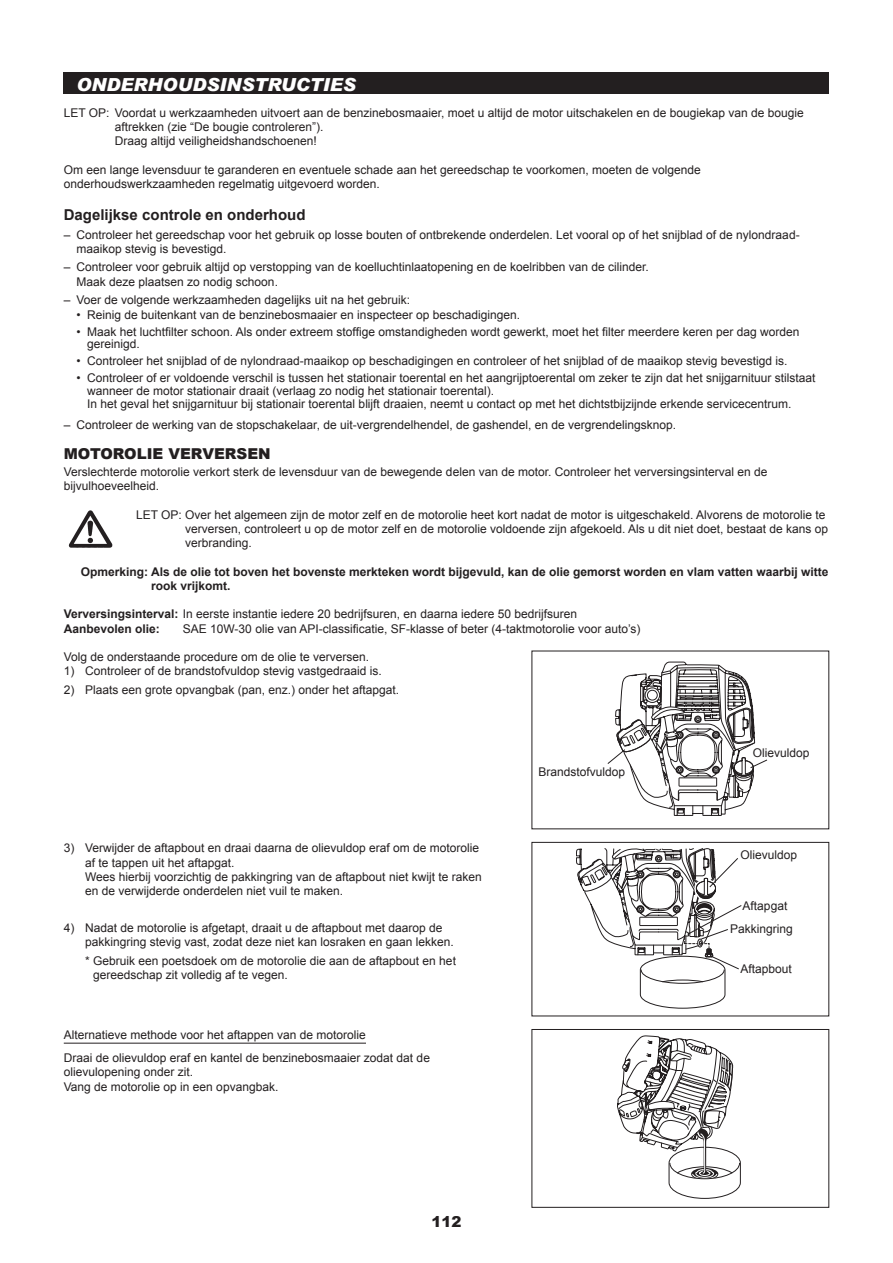
<style>
.page{position:relative;width:893px;height:1263px;background:#fff}
.page>*{position:absolute;margin:0;border:0;box-sizing:border-box;transform-origin:0 0}
.t1{font:italic 900 18px "Arial";color:#fff}
.t2{font:700 15px "Arial";color:#231f20}
.t3{font:900 15px "Arial";color:#231f20}
.t4{font:12px/14.2px "Arial";color:#231f20}
.t5{font:700 12px/14.2px "Arial";color:#231f20}
.s1{font-weight:700}
</style>
<div class="page">
<div style="left:64px;top:72px;width:765px;height:22px;background:#231f20"></div>
<img style="left:68px;top:510px;width:45px;height:38px">
<svg style="left:607px;top:661px;width:161px;height:155px"></svg>
<div style="left:531px;top:842px;width:298px;height:174px;border:1px solid #231f20"></div>
<svg style="left:617px;top:1036px;width:124px;height:163px"></svg>
<div style="left:531px;top:1029px;width:298px;height:179px;border:1px solid #231f20"></div>
<hr style="left:64px;top:1043px;width:302px;height:1px;background:#231f20">
<svg style="left:576px;top:848px;width:166px;height:161px"></svg>
<h1 class="t1" style="left:77px;top:73px;width:281px">ONDERHOUDSINSTRUCTIES</h1>
<p class="t4" style="left:115px;top:105px;width:691px;text-indent:-51px">LET OP: Voordat u werkzaamheden uitvoert aan de benzinebosmaaier, moet u altijd de motor uitschakelen en de bougiekap van de bougie aftrekken (zie “De bougie controleren”).<br>Draag altijd veiligheidshandschoenen!</p>
<p class="t4" style="left:64px;top:162px;width:639px">Om een lange levensduur te garanderen en eventuele schade aan het gereedschap te voorkomen, moeten de volgende onderhoudswerkzaamheden regelmatig uitgevoerd worden.</p>
<p class="t2" style="left:64px;top:205px;width:243px">Dagelijkse controle en onderhoud</p>
<p class="t4" style="left:77px;top:227px;width:725px;text-indent:-13px">– Controleer het gereedschap voor het gebruik op losse bouten of ontbrekende onderdelen. Let vooral op of het snijblad of de nylondraad&shy;maaikop stevig is bevestigd.</p>
<p class="t4" style="left:77px;top:260px;width:574px;text-indent:-13px">– Controleer voor gebruik altijd op verstopping van de koelluchtinlaatopening en de koelribben van de cilinder.<br>Maak deze plaatsen zo nodig schoon.</p>
<p class="t4" style="left:64px;top:293px;width:348px">– Voer de volgende werkzaamheden dagelijks uit na het gebruik:</p>
<p class="t4" style="left:77px;top:307px;width:445px">• Reinig de buitenkant van de benzinebosmaaier en inspecteer op beschadigingen.</p>
<p class="t4" style="left:87px;top:325px;width:714px;line-height:12.8px;text-indent:-11px">• Maak het luchtfilter schoon. Als onder extreem stoffige omstandigheden wordt gewerkt, moet het filter meerdere keren per dag worden gereinigd.</p>
<p class="t4" style="left:77px;top:354px;width:712px">• Controleer het snijblad of de nylondraad-maaikop op beschadigingen en controleer of het snijblad of de maaikop stevig bevestigd is.</p>
<p class="t4" style="left:87px;top:372px;width:730px;line-height:12.8px;text-indent:-11px">• Controleer of er voldoende verschil is tussen het stationair toerental en het aangrijptoerental om zeker te zijn dat het snijgarnituur stilstaat wanneer de motor stationair draait (verlaag zo nodig het stationair toerental).<br>In het geval het snijgarnituur bij stationair toerental blijft draaien, neemt u contact op met het dichtstbijzijnde erkende servicecentrum.</p>
<p class="t4" style="left:64px;top:418px;width:614px">– Controleer de werking van de stopschakelaar, de uit-vergrendelhendel, de gashendel, en de vergrendelingsknop.</p>
<p class="t3" style="left:64px;top:443px;width:208px">MOTOROLIE VERVERSEN</p>
<p class="t4" style="left:64px;top:464px;width:705px">Verslechterde motorolie verkort sterk de levensduur van de bewegende delen van de motor. Controleer het verversingsinterval en de bijvulhoeveelheid.</p>
<p class="t4" style="left:185px;top:507px;width:645px;text-indent:-49px">LET OP: Over het algemeen zijn de motor zelf en de motorolie heet kort nadat de motor is uitgeschakeld. Alvorens de motorolie te verversen, controleert u op de motor zelf en de motorolie voldoende zijn afgekoeld. Als u dit niet doet, bestaat de kans op verbranding.</p>
<p class="t5" style="left:151px;top:565px;width:679px;text-indent:-70px">Opmerking: Als de olie tot boven het bovenste merkteken wordt bijgevuld, kan de olie gemorst worden en vlam vatten waarbij witte rook vrijkomt.</p>
<p class="t4" style="left:64px;top:607px;width:515px"><span class="s1">Verversingsinterval:</span> In eerste instantie iedere 20 bedrijfsuren, en daarna iedere 50 bedrijfsuren<br><span class="s1">Aanbevolen olie:</span></p>
<p class="t4" style="left:183px;top:621px;width:459px">SAE 10W-30 olie van API-classificatie, SF-klasse of beter (4-taktmotorolie voor auto’s)</p>
<p class="t4" style="left:64px;top:650px;width:307px">Volg de onderstaande procedure om de olie te verversen.</p>
<p class="t4" style="left:64px;top:664px;width:320px">1) Controleer of de brandstofvuldop stevig vastgedraaid is.</p>
<p class="t4" style="left:64px;top:682px;width:337px">2) Plaats een grote opvangbak (pan, enz.) onder het aftapgat.</p>
<p class="t4" style="left:539px;top:764px;width:88px">Brandstofvuldop</p>
<p class="t4" style="left:753px;top:745px;width:58px">Olievuldop</p>
<p class="t4" style="left:85px;top:841px;width:398px;text-indent:-21px">3) Verwijder de aftapbout en draai daarna de olievuldop eraf om de motorolie af te tappen uit het aftapgat.<br>Wees hierbij voorzichtig de pakkingring van de aftapbout niet kwijt te raken en de verwijderde onderdelen niet vuil te maken.</p>
<p class="t4" style="left:85px;top:921px;width:370px;text-indent:-21px">4) Nadat de motorolie is afgetapt, draait u de aftapbout met daarop de pakkingring stevig vast, zodat deze niet kan losraken en gaan lekken.</p>
<p class="t4" style="left:93px;top:953px;width:364px;text-indent:-8px">* Gebruik een poetsdoek om de motorolie die aan de aftapbout en het gereedschap zit volledig af te vegen.</p>
<p class="t4" style="left:741px;top:962px;width:53px">Aftapbout</p>
<p class="t4" style="left:741px;top:848px;width:58px">Olievuldop</p>
<p class="t4" style="left:743px;top:899px;width:46px">Aftapgat</p>
<p class="t4" style="left:730px;top:922px;width:64px">Pakkingring</p>
<p class="t4" style="left:64px;top:1024px;width:368px;line-height:22.8px">Alternatieve methode voor het aftappen van de motorolie<br>Draai de olievuldop eraf en kantel de benzinebosmaaier zodat dat de</p>
<p class="t4" style="left:64px;top:1065px;width:216px">olievulopening onder zit.<br>Vang de motorolie op in een opvangbak.</p>
<p class="t3" style="left:431px;top:1210px;width:32px">112</p>
</div>
